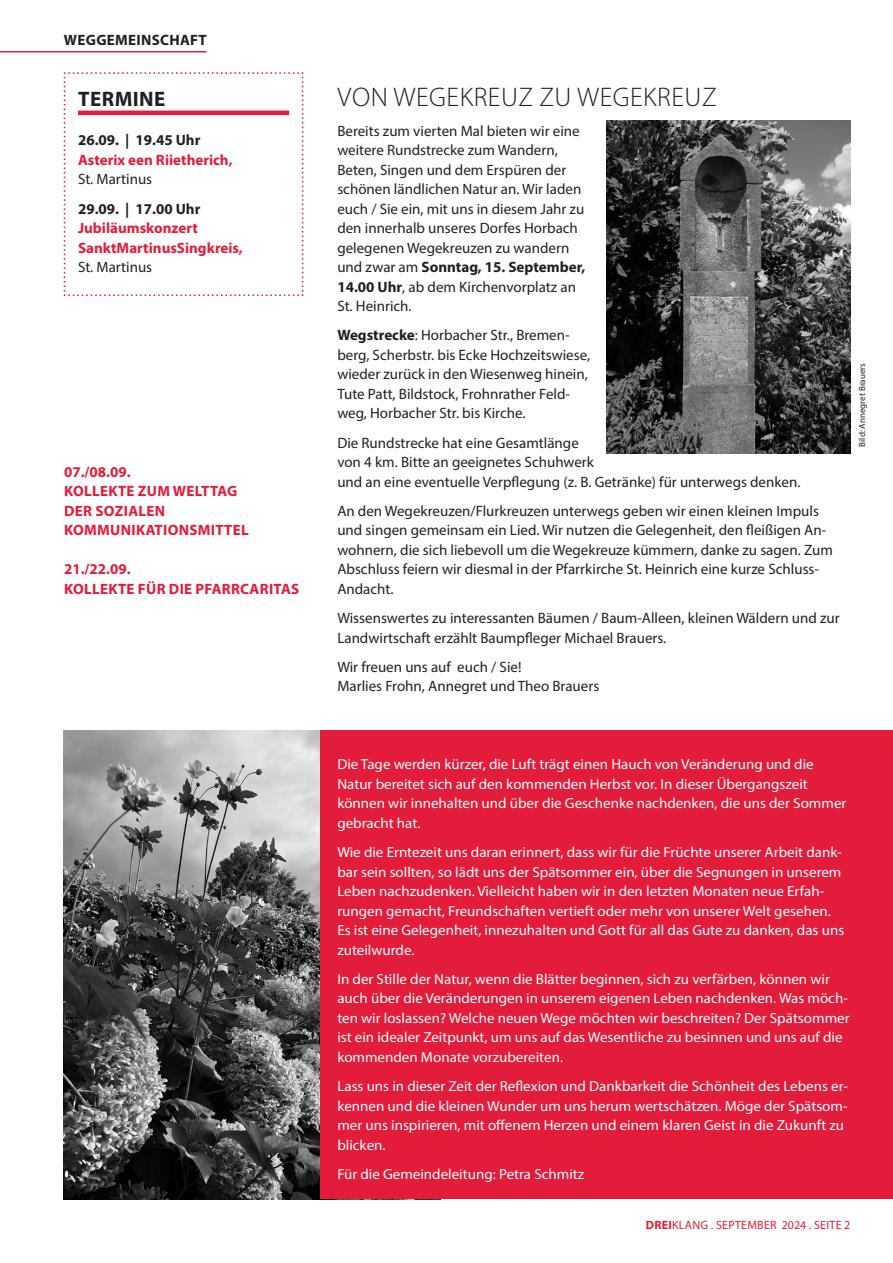
<style>
.page{position:relative;width:893px;height:1263px;background:#fff}
.page>*{position:absolute;margin:0;border:0;box-sizing:border-box;transform-origin:0 0}
.Überschrift_18{font:300 27px "Myriad Pro";letter-spacing:.02em;color:#231f20}
.Titel{font:700 21px "Myriad Pro";letter-spacing:.02em;color:#231f20}
.Fließtext{font:15px/19.5px "Myriad Pro";color:#231f20}
.Fließtext_ohne_Abstand_fett{font:700 15px/19.5px "Myriad Pro";letter-spacing:.02em;color:#e41c3b}
.Text_mit_Abstand{font:700 15px/19.5px "Myriad Pro";color:#e41c3b}
.Fett_ohne_Abstand{font:700 15px "Myriad Pro";color:#231f20}
.Fließtext_ohne_Abstand{font:15px "Myriad Pro";color:#231f20}
.Fett_ohne_Abstand-2{font:700 15px "Myriad Pro";letter-spacing:.02em;color:#231f20}
.Fließtext-2{font:14.55px/19.5px "Myriad Pro";color:#fff}
.t1{font:12px "Myriad Pro";letter-spacing:.02em;color:#e41c3b}
.Bildnachweis_schwarz_6_pt{font:9px "Myriad Pro";color:#231f20}
.s1{font-weight:400;color:#231f20}
.s2{font-weight:700}
</style>
<div class="page">
<img style="left:64px;top:730px;width:256px;height:469px">
<svg style="left:63px;top:72px;width:241px;height:224px"></svg>
<div style="left:320px;top:730px;width:573px;height:469px;background:#e41c3b"></div>
<img style="left:607px;top:121px;width:243px;height:332px">
<hr style="left:0;top:51px;width:207px;height:2px;background:#e41c3b">
<p class="Fett_ohne_Abstand-2" style="left:64px;top:30px;width:144px">WEGGEMEINSCHAFT</p>
<p class="Titel" style="left:78px;top:86px;width:89px">TERMINE</p>
<p class="Fett_ohne_Abstand" style="left:78px;top:130px;width:124px">26.09. | 19.45 Uhr</p>
<p class="Text_mit_Abstand" style="left:78px;top:150px;width:156px">Asterix een Riietherich,<br><span class="s1">St. Martinus</span></p>
<p class="Fett_ohne_Abstand" style="left:78px;top:199px;width:124px">29.09. | 17.00 Uhr</p>
<p class="Text_mit_Abstand" style="left:78px;top:218px;width:166px">Jubiläumskonzert<br>SanktMartinusSingkreis,<br><span class="s1">St. Martinus</span></p>
<p class="Fließtext_ohne_Abstand_fett" style="left:64px;top:462px;width:175px">07./08.09.<br>KOLLEKTE ZUM WELTTAG</p>
<p class="Fließtext_ohne_Abstand_fett" style="left:64px;top:501px;width:186px">DER SOZIALEN<br>KOMMUNIKATIONSMITTEL</p>
<p class="Fließtext_ohne_Abstand_fett" style="left:64px;top:559px;width:237px">21./22.09.<br>KOLLEKTE FÜR DIE PFARRCARITAS</p>
<p class="Überschrift_18" style="left:338px;top:81px;width:380px">VON WEGEKREUZ ZU WEGEKREUZ</p>
<p class="Fließtext" style="left:337px;top:121px;width:249px">Bereits zum vierten Mal bieten wir eine weitere Rundstrecke zum Wandern, Beten, Singen und dem Erspüren der schönen ländlichen Natur an. Wir laden euch / Sie ein, mit uns in diesem Jahr zu den innerhalb unseres Dorfes Horbach gelegenen Wegekreuzen zu wandern und zwar am <span class="s2">Sonntag, 15. September, 14.00 Uhr</span>, ab dem Kirchenvorplatz an St. Heinrich.</p>
<p class="Fließtext" style="left:337px;top:325px;width:254px"><span class="s2">Wegstrecke</span>: Horbacher Str., Bremen&shy;berg, Scherbstr. bis Ecke Hochzeitswiese, wieder zurück in den Wiesenweg hinein, Tute Patt, Bildstock, Frohnrather Feld&shy;weg, Horbacher Str. bis Kirche.</p>
<p class="Fließtext" style="left:337px;top:433px;width:465px">Die Rundstrecke hat eine Gesamtlänge<br>von 4 km. Bitte an geeignetes Schuhwerk<br>und an eine eventuelle Verpflegung (z. B. Getränke) für unterwegs denken.</p>
<p class="Fließtext" style="left:337px;top:501px;width:497px">An den Wegekreuzen/Flurkreuzen unterwegs geben wir einen kleinen Impuls und singen gemeinsam ein Lied. Wir nutzen die Gelegenheit, den fleißigen An&shy;wohnern, die sich liebevoll um die Wegekreuze kümmern, danke zu sagen. Zum Abschluss feiern wir diesmal in der Pfarrkirche St. Heinrich eine kurze Schluss-Andacht.</p>
<p class="Fließtext" style="left:337px;top:608px;width:504px">Wissenswertes zu interessanten Bäumen / Baum-Alleen, kleinen Wäldern und zur<br>Landwirtschaft erzählt Baumpfleger Michael Brauers.</p>
<p class="Fließtext_ohne_Abstand" style="left:337px;top:658px;width:186px">Wir freuen uns auf euch / Sie!</p>
<p class="Fließtext" style="left:337px;top:676px;width:263px">Marlies Frohn, Annegret und Theo Brauers</p>
<p class="Bildnachweis_schwarz_6_pt" style="left:856px;top:446px;width:85px;rotate:-90deg">Bild: Annegret Brauers</p>
<p class="Fließtext-2" style="left:337px;top:754px;width:511px">Die Tage werden kürzer, die Luft trägt einen Hauch von Veränderung und die Natur bereitet sich auf den kommenden Herbst vor. In dieser Übergangszeit können wir innehalten und über die Geschenke nachdenken, die uns der Sommer gebracht hat.</p>
<p class="Fließtext-2" style="left:337px;top:842px;width:508px">Wie die Erntezeit uns daran erinnert, dass wir für die Früchte unserer Arbeit dank&shy;bar sein sollten, so lädt uns der Spätsommer ein, über die Segnungen in unserem Leben nachzudenken. Vielleicht haben wir in den letzten Monaten neue Erfah&shy;rungen gemacht, Freundschaften vertieft oder mehr von unserer Welt gesehen.<br>Es ist eine Gelegenheit, innezuhalten und Gott für all das Gute zu danken, das uns zuteilwurde.</p>
<p class="Fließtext-2" style="left:337px;top:969px;width:514px">In der Stille der Natur, wenn die Blätter beginnen, sich zu verfärben, können wir auch über die Veränderungen in unserem eigenen Leben nachdenken. Was möch&shy;ten wir loslassen? Welche neuen Wege möchten wir beschreiten? Der Spätsommer ist ein idealer Zeitpunkt, um uns auf das Wesentliche zu besinnen und uns auf die kommenden Monate vorzubereiten.</p>
<p class="Fließtext-2" style="left:337px;top:1076px;width:512px">Lass uns in dieser Zeit der Reflexion und Dankbarkeit die Schönheit des Lebens er&shy;kennen und die kleinen Wunder um uns herum wertschätzen. Möge der Spätsom&shy;mer uns inspirieren, mit offenem Herzen und einem klaren Geist in die Zukunft zu blicken.</p>
<p class="Fließtext-2" style="left:337px;top:1164px;width:248px">Für die Gemeindeleitung: Petra Schmitz</p>
<p class="t1" style="left:646px;top:1218px;width:206px"><span class="s2">DREI</span>KLANG . SEPTEMBER 2024 . SEITE 2</p>
</div>
